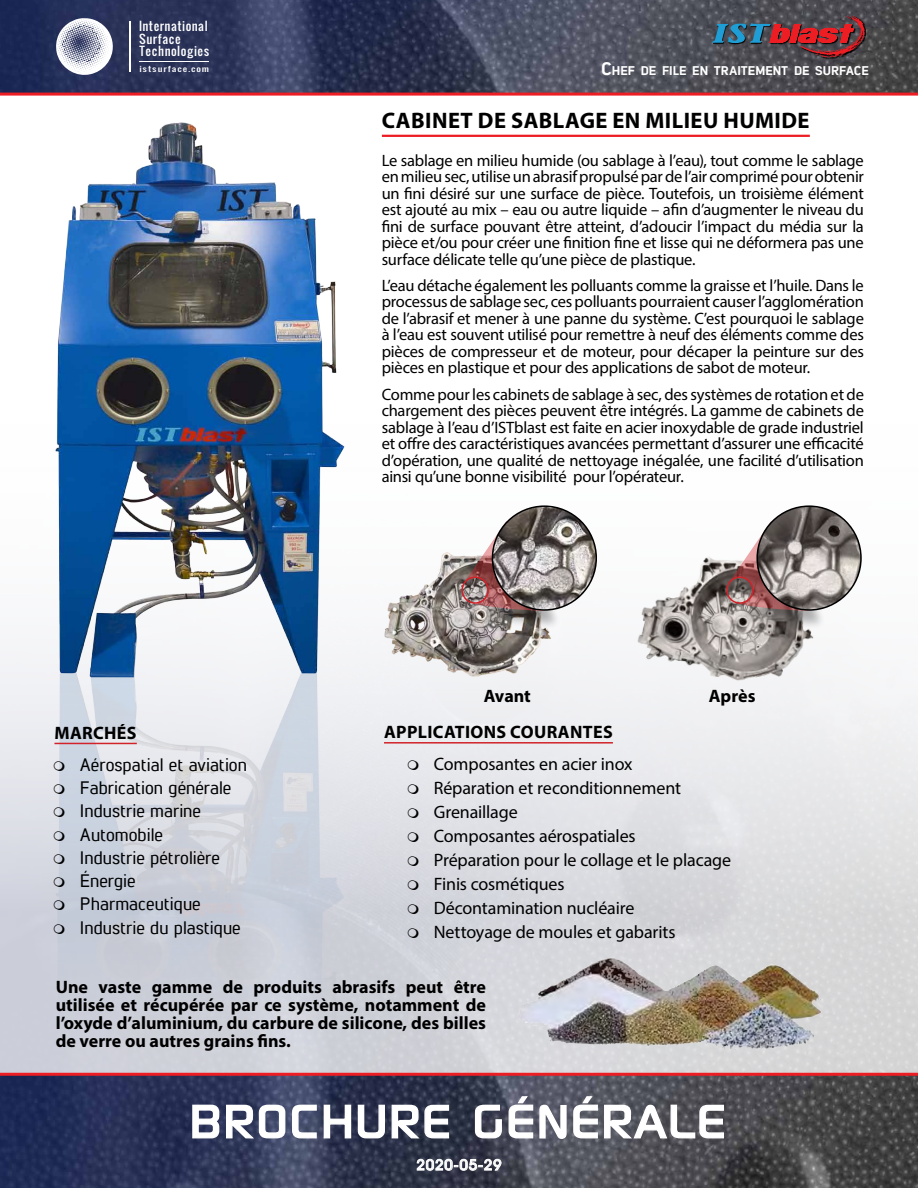
<style>
.page{position:relative;width:918px;height:1188px;background:#fff}
.page>*{position:absolute;margin:0;border:0;box-sizing:border-box;transform-origin:0 0}
.t1{font:66.45px "Sony Sketch EF";letter-spacing:.04em;color:#fff;scale:.81 1}
.t2{font:700 22.5px "Myriad Pro";letter-spacing:.02em;color:#000}
.t3{font:700 18px/18px "Myriad Pro";color:#000;text-align:justify}
.t4{font:18px/24px "Myriad Pro";letter-spacing:-.01em;color:#000}
.t5{font:18px/23.2px "Lintel Regular 5";color:#000}
.t6{font:16.5px/16.5px "Myriad Pro";letter-spacing:-.015em;color:#000;text-align:justify}
.t7{font:15px "Avant Garde Md BT Medium";letter-spacing:.05em;color:#fff}
.t8{font:12.6px "Lintel Regular 6";color:#fff;scale:1.05 1}
.t9{font:11.7px/12.1px "Oswald";letter-spacing:.04em;color:#fff;scale:1.04 1}
.t10{font:7.2px "Oswald";letter-spacing:.09em;color:#fff;scale:1.35 1}
.s1{font-size:18px}
</style>
<div class="page">
<img style="left:0;top:1076px;width:918px;height:112px">
<svg style="left:192px;top:1104px;width:125px;height:36px;background:#626983"></svg>
<svg style="left:323px;top:1104px;width:127px;height:36px;background:#565a6e"></svg>
<svg style="left:474px;top:1095px;width:93px;height:45px;background:#6e707d"></svg>
<svg style="left:573px;top:1095px;width:152px;height:45px;background:#6e6f76"></svg>
<div style="left:0;top:472px;width:918px;height:603px;background:linear-gradient(to bottom,#fff,#cbcbd2)"></div>
<hr style="left:0;top:1073px;width:918px;height:3px;background:#ed1d24">
<svg style="left:416px;top:1158px;width:86px;height:13px"></svg>
<img style="left:0;top:0;width:918px;height:93px">
<svg style="left:56px;top:18px;width:58px;height:57px"></svg>
<hr style="left:129px;top:21px;width:1px;height:51px;background:#fff">
<hr style="left:140px;top:62px;width:69px;height:1px;background:#fff">
<div style="left:713px;top:16px;width:153px;height:43px;background:#000;opacity:.97"></div>
<svg style="left:712px;top:15px;width:153px;height:42px;background:#66454e"></svg>
<hr style="left:0;top:93px;width:918px;height:3px;background:#ed1d24">
<img style="left:40px;top:122px;width:313px;height:922px">
<hr style="left:382px;top:135px;width:428px;height:2px;background:#ed1d24">
<hr style="left:384px;top:742px;width:229px;height:2px;background:#d2232a">
<hr style="left:54px;top:743px;width:83px;height:1px;background:#d2232a">
<img style="left:514px;top:914px;width:310px;height:181px">
<img style="left:367px;top:547px;width:204px;height:136px">
<img style="left:630px;top:545px;width:208px;height:141px">
<div style="left:470px;top:525px;width:92px;height:104px;background:#000;opacity:.75"></div>
<svg style="left:464px;top:519px;width:81px;height:93px"></svg>
<div style="left:734px;top:525px;width:93px;height:104px;background:#000;opacity:.75"></div>
<svg style="left:729px;top:519px;width:81px;height:93px"></svg>
<img style="left:492px;top:506px;width:104px;height:104px;border-radius:52px">
<div style="left:492px;top:505px;width:105px;height:106px;border:2px solid #000;border-radius:50%"></div>
<img style="left:757px;top:506px;width:104px;height:104px;border-radius:52px">
<div style="left:756px;top:505px;width:106px;height:106px;border:2px solid #000;border-radius:50%"></div>
<div style="left:461px;top:577px;width:28px;height:27px;border:2px solid #d2232a;border-radius:50%"></div>
<div style="left:726px;top:577px;width:27px;height:27px;border:2px solid #d2232a;border-radius:50%"></div>
<svg style="left:408px;top:760px;width:11px;height:10px"></svg>
<svg style="left:408px;top:784px;width:11px;height:10px"></svg>
<svg style="left:408px;top:808px;width:11px;height:10px"></svg>
<svg style="left:408px;top:832px;width:11px;height:10px"></svg>
<svg style="left:408px;top:856px;width:11px;height:10px"></svg>
<svg style="left:408px;top:880px;width:11px;height:10px"></svg>
<svg style="left:408px;top:904px;width:11px;height:10px"></svg>
<svg style="left:408px;top:928px;width:11px;height:10px"></svg>
<svg style="left:54px;top:761px;width:11px;height:10px"></svg>
<svg style="left:54px;top:784px;width:11px;height:10px"></svg>
<svg style="left:54px;top:807px;width:11px;height:10px"></svg>
<svg style="left:54px;top:831px;width:11px;height:10px"></svg>
<svg style="left:54px;top:854px;width:11px;height:10px"></svg>
<svg style="left:54px;top:877px;width:11px;height:10px"></svg>
<svg style="left:54px;top:900px;width:11px;height:10px"></svg>
<svg style="left:54px;top:924px;width:11px;height:10px"></svg>
<p class="t9" style="left:139px;top:21px;width:69px">International<br>Surface<br>Technologies</p>
<p class="t10" style="left:139px;top:65px;width:53px">istsurface.com</p>
<p class="t8" style="left:601px;top:62px;width:256px"><span class="s1">C</span>HEF DE FILE EN TRAITEMENT DE SURFACE</p>
<h2 class="t2" style="left:382px;top:106px;width:427px">Cabinet DE SABLAGE EN MILIEU HUMIDE</h2>
<p class="t6" style="left:382px;top:152px;width:484px">Le sablage en milieu humide (ou sablage à l’eau), tout comme le sablage en milieu sec, utilise un abrasif propulsé par de l’air comprimé pour obtenir un fini désiré sur une surface de pièce. Toutefois, un troisième élément est ajouté au mix – eau ou autre liquide – afin d’augmenter le niveau du fini de surface pouvant être atteint, d’adoucir l’impact du média sur la pièce et/ou pour créer une finition fine et lisse qui ne déformera pas une surface délicate telle qu’une pièce de plastique.</p>
<p class="t6" style="left:382px;top:277px;width:484px">L’eau détache également les polluants comme la graisse et l’huile. Dans le processus de sablage sec, ces polluants pourraient causer l’agglomération de l’abrasif et mener à une panne du système. C’est pourquoi le sablage à l’eau est souvent utilisé pour remettre à neuf des éléments comme des pièces de compresseur et de moteur, pour décaper la peinture sur des pièces en plastique et pour des applications de sabot de moteur.</p>
<p class="t6" style="left:382px;top:386px;width:484px">Comme pour les cabinets de sablage à sec, des systèmes de rotation et de chargement des pièces peuvent être intégrés. La gamme de cabinets de sablage à l’eau d’ISTblast est faite en acier inoxydable de grade industriel et offre des caractéristiques avancées permettant d’assurer une efficacité d’opération, une qualité de nettoyage inégalée, une facilité d’utilisation ainsi qu’une bonne visibilité pour l’opérateur.</p>
<p class="t3" style="left:484px;top:686px;width:49px">Avant</p>
<p class="t3" style="left:709px;top:686px;width:48px">Après</p>
<p class="t3" style="left:54px;top:723px;width:40px">March</p>
<p class="t3" style="left:117px;top:723px;width:19px">és</p>
<p class="t3" style="left:384px;top:723px;width:65px">APPLICATI</p>
<p class="t3" style="left:471px;top:723px;width:100px">ONS COURANTE</p>
<p class="t3" style="left:603px;top:723px;width:11px">S</p>
<p class="t5" style="left:80px;top:752px;width:169px">Aérospatial et aviation<br>Fabrication générale<br>Industrie marine<br>Automobile<br>Industrie pétrolière<br>Énergie<br>Pharmaceutique<br>Industrie du plastique</p>
<p class="t4" style="left:434px;top:752px;width:299px">Composantes en acier inox<br>Réparation et reconditionnement<br>Grenaillage<br>Composantes aérospatiales<br>Préparation pour le collage et le placage<br>Finis cosmétiques<br>Décontamination nucléaire<br>Nettoyage de moules et gabarits</p>
<p class="t3" style="left:56px;top:977px;width:432px">Une vaste gamme de produits abrasifs peut être utilisée et récupérée par ce système, notamment de l’oxyde d’aluminium, du carbure de silicone, des billes de verre ou autres grains fins.</p>
<h1 class="t1" style="left:190px;top:1084px;width:665px">brochure générale</h1>
<p class="t7" style="left:416px;top:1156px;width:87px">2020-05-29</p>
</div>
